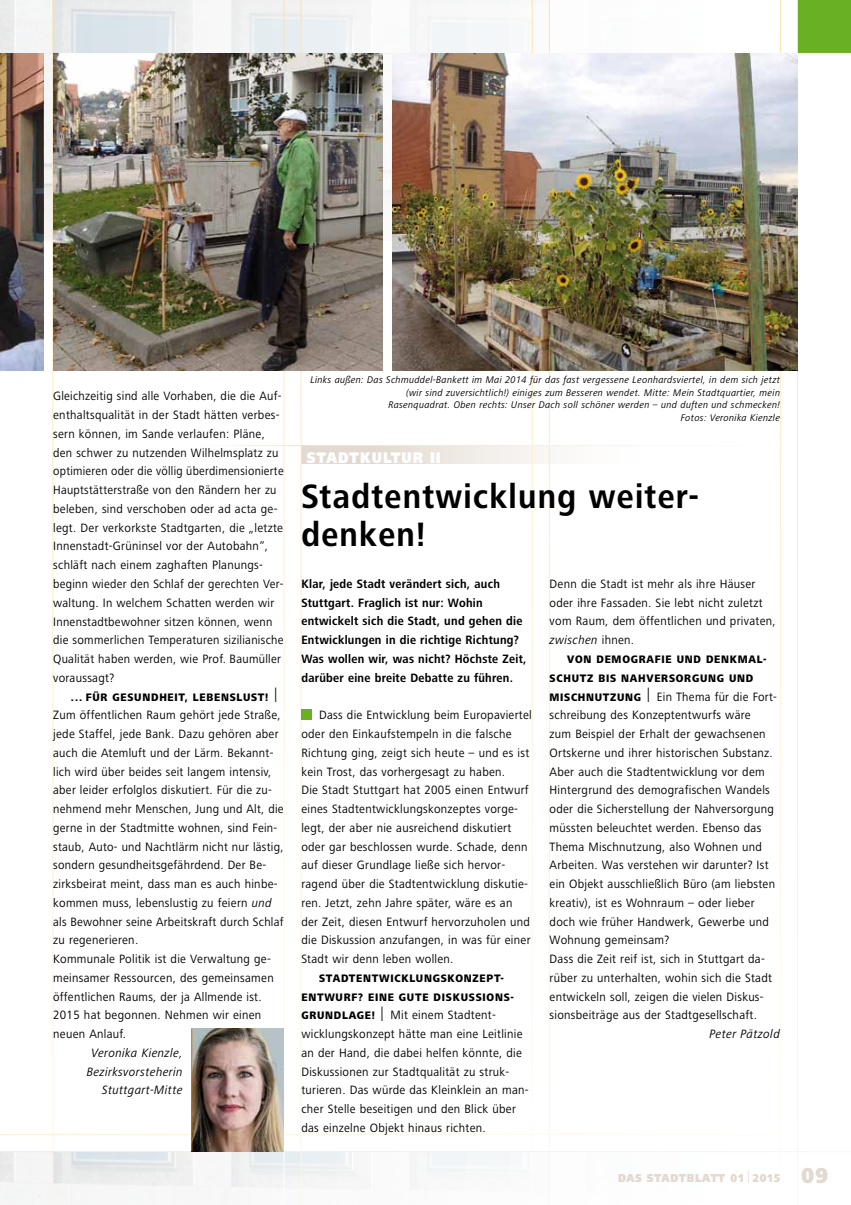
<style>
.page{position:relative;width:851px;height:1205px;background:#fff}
.page>*{position:absolute;margin:0;border:0;box-sizing:border-box;transform-origin:0 0}
.t1{font:700 35px/37.5px "Frutiger Next LT";letter-spacing:.04em;color:#000;scale:.9 1}
.t2{font:900 16px "Frutiger Next LT";letter-spacing:.07em;color:#fff;scale:.85 1}
.t3{font:12.5px/18.8px "Frutiger Next LT";letter-spacing:.025em;color:#000;scale:.95 1}
.t4{font:12.5px/18.8px "Frutiger Next LT";letter-spacing:.025em;color:#000;scale:.94 1}
.t5{font:700 12.5px/18.8px "Frutiger Next LT";letter-spacing:.025em;color:#000;scale:.9 1}
.t6{font:italic 12.5px/18.8px "Frutiger Next LT";letter-spacing:.03em;color:#000;text-align:right;scale:.95 1}
.t7{font:900 11.88px "Frutiger Next LT";letter-spacing:.075em;color:#e2d9d0;scale:.85 1}
.t8{font:800 11.25px/18.8px "Frutiger Next LT";letter-spacing:.075em;color:#000;scale:.9 1}
.t9{font:italic 10px/12.5px "Frutiger Next LT";letter-spacing:.03em;color:#000;text-align:right;scale:.95 1}
.s1{font-weight:400;font-size:20px}
.s2{font-style:italic}
.s3{font-weight:800;font-size:11.25px}
.s4{font-size:20px}
.s5{font-weight:400;font-size:17.5px}
.s6{font-size:22.5px}
</style>
<div class="page">
<img style="left:0;top:0;width:780px;height:241px">
<div style="left:797px;top:0;width:53px;height:53px;background:#6ab023"></div>
<img style="left:0;top:1152px;width:509px;height:53px">
<div style="left:301px;top:446px;width:355px;height:17px;background:linear-gradient(to right,#ded4c9,#fff)"></div>
<hr style="left:0;top:70px;width:850px;height:1px;background:#fff">
<hr style="left:0;top:53px;width:850px;height:1px;background:#fff">
<hr style="left:301px;top:0;width:1px;height:1205px;background:#fff">
<hr style="left:531px;top:0;width:1px;height:1205px;background:#fff">
<hr style="left:283px;top:0;width:1px;height:1205px;background:#fff">
<hr style="left:53px;top:0;width:1px;height:1205px;background:#fff">
<hr style="left:549px;top:0;width:1px;height:1205px;background:#fff">
<hr style="left:797px;top:0;width:1px;height:1205px;background:#fff">
<img style="left:0;top:54px;width:44px;height:317px">
<img style="left:53px;top:54px;width:330px;height:317px">
<img style="left:392px;top:54px;width:405px;height:317px">
<div style="left:301px;top:709px;width:11px;height:11px;background:#6ab023"></div>
<img style="left:192px;top:1029px;width:91px;height:122px">
<hr style="left:191px;top:1029px;width:1px;height:122px;background:#dd7602">
<p class="t4" style="left:53px;top:387px;width:247px">Gleichzeitig sind alle Vorhaben, die die Auf&shy;enthaltsqualität in der Stadt hätten verbes&shy;sern können, im Sande verlaufen: Pläne, den schwer zu nutzenden Wilhelmsplatz zu optimieren oder die völlig überdimensionierte Hauptstätterstraße von den Rändern her zu beleben, sind verschoben oder ad acta ge&shy;legt. Der verkorkste Stadtgarten, die „letzte Innenstadt-Grüninsel vor der Autobahn“, schläft nach einem zaghaften Planungs&shy;beginn wieder den Schlaf der gerechten Ver&shy;waltung. In welchem Schatten werden wir Innenstadtbewohner sitzen können, wenn die sommerlichen Temperaturen sizilianische Qualität haben werden, wie Prof. Baumüller voraussagt?</p>
<p class="t8" style="left:71px;top:687px;width:230px">... FÜR GESUNDHEIT, LEBENS-LUST! <span class="s1">l</span></p>
<p class="t3" style="left:53px;top:706px;width:244px">Zum öffentlichen Raum gehört jede Straße, jede Staffel, jede Bank. Dazu gehören aber auch die Atemluft und der Lärm. Bekannt&shy;lich wird über beides seit langem intensiv, aber leider erfolglos diskutiert. Für die zu&shy;nehmend mehr Menschen, Jung und Alt, die gerne in der Stadtmitte wohnen, sind Fein&shy;staub, Auto- und Nachtlärm nicht nur lästig, sondern gesundheitsgefährdend. Der Be&shy;zirksbeirat meint, dass man es auch hinbe&shy;kommen muss, lebenslustig zu feiern <span class="s2">und </span>als Bewohner seine Arbeitskraft durch Schlaf zu regenerieren.<br>Kommunale Politik ist die Verwaltung ge&shy;meinsamer Ressourcen, des gemeinsamen öffentlichen Raums, der ja Allmende ist.<br>2015 hat begonnen. Nehmen wir einen neuen Anlauf.</p>
<p class="t6" style="left:87px;top:1043px;width:102px">Veronika Kienzle,<br>Bezirksvorsteherin<br>Stuttgart-Mitte</p>
<p class="t9" style="left:310px;top:373px;width:495px">Links außen: Das Schmuddel-Bankett im Mai 2014 für das fast vergessene Leonhardsviertel, in dem sich jetzt (wir sind zuversichtlich!) einiges zum Besseren wendet. Mitte: Mein Stadtquartier, mein<br>Rasenquadrat. Oben rechts: Unser Dach soll schöner werden – und duften und schmecken!<br>Fotos: Veronika Kienzle</p>
<p class="t2" style="left:307px;top:449px;width:152px">STADTKULTUR II</p>
<h1 class="t1" style="left:301px;top:478px;width:440px">Stadtentwicklung weiter&shy;denken!</h1>
<p class="t5" style="left:301px;top:574px;width:251px">Klar, jede Stadt verändert sich, auch Stuttgart. Fraglich ist nur: Wohin entwickelt sich die Stadt, und gehen die Entwicklungen in die richtige Richtung?<br>Was wollen wir, was nicht? Höchste Zeit, darüber eine breite Debatte zu führen.</p>
<p class="t3" style="left:301px;top:706px;width:244px;text-indent:18px">Dass die Entwicklung beim Europaviertel oder den Einkaufstempeln in die falsche Richtung ging, zeigt sich heute – und es ist kein Trost, das vorhergesagt zu haben.<br>Die Stadt Stuttgart hat 2005 einen Entwurf eines Stadtentwicklungskonzeptes vorge&shy;legt, der aber nie ausreichend diskutiert oder gar beschlossen wurde. Schade, denn auf dieser Grundlage ließe sich hervor&shy;ragend über die Stadtentwicklung diskutie&shy;ren. Jetzt, zehn Jahre später, wäre es an der Zeit, diesen Entwurf hervorzuholen und die Diskussion anzufangen, in was für einer Stadt wir denn leben wollen.</p>
<p class="t8" style="left:301px;top:968px;width:238px;text-indent:18px">STADTENTWICKLUNGS-KONZEPT-<br>ENTWURF? EINE GUTE DISKUSSIONS-</p>
<p class="t3" style="left:301px;top:1006px;width:241px"><span class="s3">GRUNDLAGE!</span> <span class="s4">l</span> Mit einem Stadtent&shy;wicklungskonzept hätte man eine Leitlinie an der Hand, die dabei helfen könnte, die Diskussionen zur Stadtqualität zu struk&shy;turieren. Das würde das Kleinklein an man&shy;cher Stelle beseitigen und den Blick über das einzelne Objekt hinaus richten.</p>
<p class="t3" style="left:549px;top:574px;width:239px">Denn die Stadt ist mehr als ihre Häuser oder ihre Fassaden. Sie lebt nicht zuletzt vom Raum, dem öffentlichen und privaten, <span class="s2">zwischen</span> ihnen.</p>
<p class="t8" style="left:549px;top:650px;width:243px;text-indent:18px">VON DEMOGRAFIE UND DENKMAL-<br>SCHUTZ BIS NAHVERSORGUNG UND</p>
<p class="t4" style="left:549px;top:687px;width:243px"><span class="s3">M ISCHNUTZUNG</span> <span class="s4">l</span> Ein Thema für die Fort&shy;schreibung des Konzeptentwurfs wäre<br>zum Beispiel der Erhalt der gewachsenen Ortskerne und ihrer historischen Substanz.<br>Aber auch die Stadtentwicklung vor dem Hintergrund des demografischen Wandels oder die Sicherstellung der Nahversorgung müssten beleuchtet werden. Ebenso das Thema Mischnutzung, also Wohnen und Arbeiten. Was verstehen wir darunter? Ist ein Objekt ausschließlich Büro (am liebsten kreativ), ist es Wohnraum – oder lieber doch wie früher Handwerk, Gewerbe und Wohnung gemeinsam?<br>Dass die Zeit reif ist, sich in Stuttgart da&shy;rüber zu unterhalten, wohin sich die Stadt entwickeln soll, zeigen die vielen Diskus&shy;sionsbeiträge aus der Stadtgesellschaft.</p>
<p class="t6" style="left:709px;top:1024px;width:76px">Peter Pätzold</p>
<p class="t7" style="left:567px;top:1171px;width:23px">DAS</p>
<p class="t7" style="left:646px;top:1171px;width:11px">STADT</p>
<p class="t7" style="left:686px;top:1171px;width:20px">BLATT</p>
<p class="t7" style="left:730px;top:1171px;width:116px">01 <span class="s5">l</span> 2015 <span class="s6">09</span></p>
</div>
